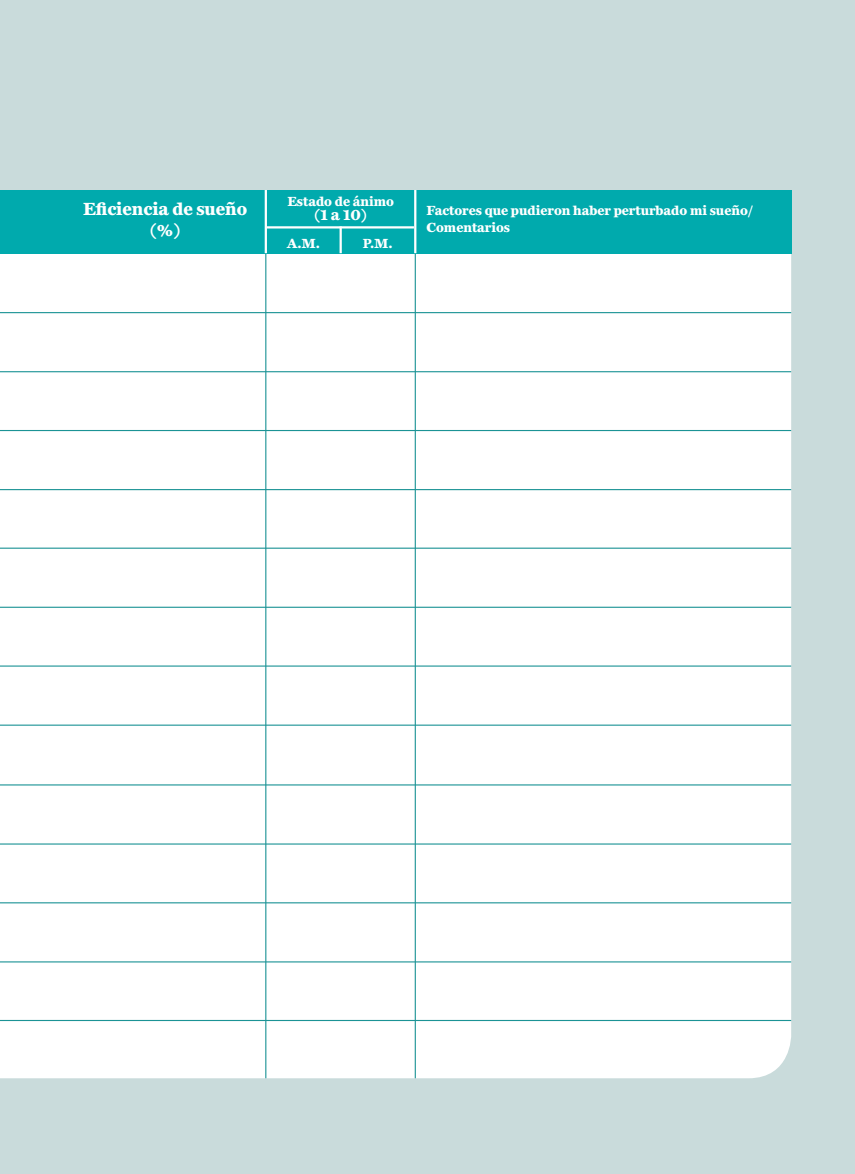
<style>
.page{position:relative;width:855px;height:1174px;background:#c9dbdb}
.page>*{position:absolute;margin:0;border:0;box-sizing:border-box;transform-origin:0 0}
.t1{font:700 18px/21.6px "Miller Daily One";color:#fff;text-align:center}
.t2{font:700 15.75px "Miller Daily One";color:#fff}
.t3{font:700 13.5px/16.2px "Miller Daily One";color:#fff}
</style>
<div class="page">
<div style="left:0;top:253px;width:791px;height:825px;background:#fff"></div>
<div style="left:0;top:190px;width:791px;height:63px;background:#00aaad"></div>
<hr style="left:265px;top:190px;width:2px;height:63px;background:#fff">
<hr style="left:414px;top:190px;width:2px;height:63px;background:#fff">
<hr style="left:339px;top:226px;width:3px;height:27px;background:#fff">
<hr style="left:266px;top:226px;width:148px;height:2px;background:#fff">
<hr style="left:0;top:312px;width:791px;height:1px;background:#1b9395">
<hr style="left:0;top:784px;width:791px;height:1px;background:#1b9395">
<hr style="left:0;top:547px;width:791px;height:2px;background:#1b9395">
<hr style="left:0;top:1020px;width:791px;height:1px;background:#1b9395">
<hr style="left:0;top:430px;width:791px;height:1px;background:#1b9395">
<hr style="left:0;top:902px;width:791px;height:1px;background:#1b9395">
<hr style="left:0;top:665px;width:791px;height:1px;background:#1b9395">
<hr style="left:0;top:371px;width:791px;height:1px;background:#1b9395">
<hr style="left:0;top:843px;width:791px;height:1px;background:#1b9395">
<hr style="left:0;top:606px;width:791px;height:2px;background:#1b9395">
<hr style="left:0;top:489px;width:791px;height:1px;background:#1b9395">
<hr style="left:0;top:961px;width:791px;height:1px;background:#1b9395">
<hr style="left:0;top:724px;width:791px;height:1px;background:#1b9395">
<hr style="left:265px;top:254px;width:1px;height:824px;background:#1b9395">
<hr style="left:415px;top:254px;width:1px;height:824px;background:#1b9395">
<h1 class="t1" style="left:83px;top:199px;width:166px">Eficiencia de sueño (%)</h1>
<p class="t3" style="left:287px;top:194px;width:108px">Estado de ánimo</p>
<p class="t2" style="left:314px;top:207px;width:54px">(1 a 10)</p>
<p class="t3" style="left:287px;top:236px;width:34px">A.M.</p>
<p class="t3" style="left:363px;top:236px;width:31px">P.M.</p>
<p class="t3" style="left:426px;top:204px;width:328px">Factores que pudieron haber perturbado mi sueño/<br>Comentarios</p>
</div>
